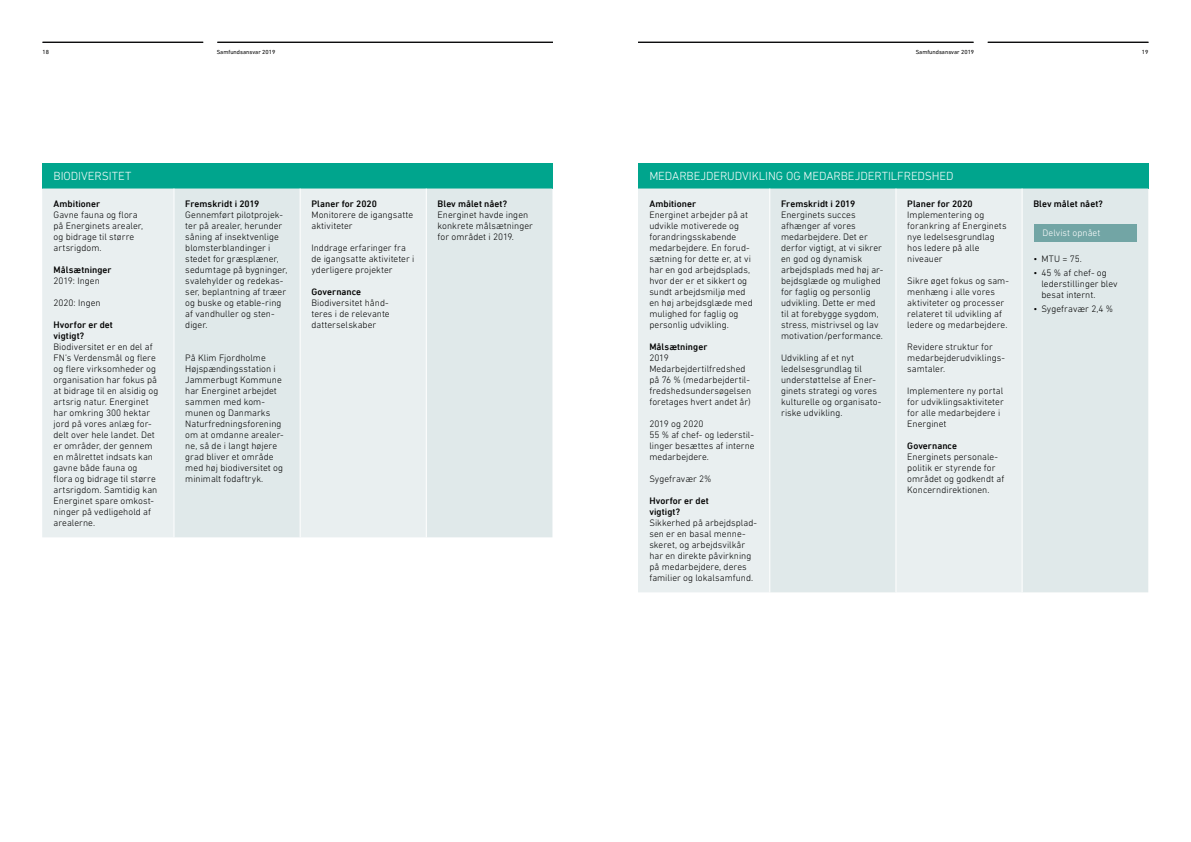
<style>
.page{position:relative;width:1191px;height:842px;background:#fff}
.page>*{position:absolute;margin:0;border:0;box-sizing:border-box;transform-origin:0 0}
.t1{font:300 12px "DIN Next LT Pro";letter-spacing:-.01em;color:#fff}
.t2{font:300 9.5px/11px "DIN Next LT Pro";letter-spacing:.005em;color:#000}
.t3{font:500 9.5px/11px "DIN Next LT Pro";letter-spacing:.005em;color:#000}
.t4{font:300 9.5px "DIN Next LT Pro";letter-spacing:.005em;color:#fff}
.t5{font:6px "DIN Next LT Pro";color:#000}
</style>
<div class="page">
<hr style="left:987px;top:42px;width:161px;height:1px;background:#020203">
<hr style="left:43px;top:42px;width:160px;height:1px;background:#020203">
<hr style="left:638px;top:42px;width:335px;height:1px;background:#020203">
<hr style="left:217px;top:42px;width:336px;height:1px;background:#020203">
<div style="left:638px;top:163px;width:510px;height:26px;background:#00a58d"></div>
<div style="left:638px;top:189px;width:131px;height:403px;background:#e9eff0"></div>
<svg style="left:770px;top:189px;width:378px;height:403px;background:#e3ebec"></svg>
<hr style="left:895px;top:189px;width:1px;height:403px;background:#fff">
<hr style="left:1021px;top:189px;width:1px;height:403px;background:#fff">
<div style="left:1034px;top:224px;width:102px;height:18px;background:#72a5a5"></div>
<div style="left:42px;top:163px;width:510px;height:26px;background:#00a58d"></div>
<div style="left:42px;top:189px;width:131px;height:348px;background:#e9eff0"></div>
<svg style="left:174px;top:189px;width:378px;height:348px;background:#e3ebec"></svg>
<hr style="left:300px;top:189px;width:1px;height:348px;background:#fff">
<hr style="left:426px;top:189px;width:1px;height:348px;background:#fff">
<p class="t5" style="left:43px;top:49px;width:8px">18</p>
<p class="t5" style="left:217px;top:49px;width:60px">Samfundsansvar 2019</p>
<p class="t5" style="left:915px;top:49px;width:60px">Samfundsansvar 2019</p>
<p class="t5" style="left:1142px;top:49px;width:8px">19</p>
<p class="t1" style="left:54px;top:169px;width:79px">BIODIVERSITET</p>
<p class="t3" style="left:54px;top:198px;width:48px">Ambitioner</p>
<p class="t2" style="left:54px;top:209px;width:91px">Gavne fauna og flora på Energinets arealer, og bidrage til større artsrigdom.</p>
<p class="t3" style="left:54px;top:264px;width:60px">Målsætninger</p>
<p class="t2" style="left:54px;top:275px;width:48px">2019: Ingen</p>
<p class="t2" style="left:54px;top:297px;width:49px">2020: Ingen</p>
<p class="t3" style="left:54px;top:319px;width:61px">Hvorfor er det vigtigt?</p>
<p class="t2" style="left:54px;top:341px;width:106px">Biodiversitet er en del af<br>FN’s Verdensmål og flere og flere virksomheder og organisation har fokus på at bidrage til en alsidig og artsrig natur. Energinet har omkring 300 hektar jord på vores anlæg for&shy;delt over hele landet. Det er områder, der gennem en målrettet indsats kan gavne både fauna og flora og bidrage til større artsrigdom. Samtidig kan<br>Energinet spare omkost&shy;ninger på vedligehold af arealerne.</p>
<p class="t3" style="left:185px;top:198px;width:76px">Fremskridt i 2019</p>
<p class="t2" style="left:185px;top:209px;width:104px">Gennemført pilotprojek&shy;ter på arealer, herunder såning af insektvenlige blomsterblandinger i stedet for græsplæner, sedumtage på bygninger, svalehylder og redekas&shy;ser, beplantning af træer og buske og etable-ring af vandhuller og sten&shy;diger.</p>
<p class="t2" style="left:185px;top:352px;width:100px">På Klim Fjordholme<br>Højspændingsstation i<br>Jammerbugt Kommune har Energinet arbejdet sammen med kom&shy;munen og Danmarks<br>Naturfredningsforening om at omdanne arealer&shy;ne, så de i langt højere grad bliver et område med høj biodiversitet og minimalt fodaftryk.</p>
<p class="t3" style="left:311px;top:198px;width:67px">Planer for 2020</p>
<p class="t2" style="left:311px;top:209px;width:103px">Monitorere de igangsatte aktiviteter</p>
<p class="t2" style="left:311px;top:242px;width:104px">Inddrage erfaringer fra de igangsatte aktiviteter i yderligere projekter</p>
<p class="t3" style="left:311px;top:286px;width:51px">Governance</p>
<p class="t2" style="left:311px;top:297px;width:80px;text-align:justify">Biodiversitet hånd&shy;teres i de relevante datterselskaber</p>
<p class="t3" style="left:437px;top:198px;width:71px">Blev målet nået?</p>
<p class="t2" style="left:437px;top:209px;width:97px">Energinet havde ingen konkrete målsætninger for området i 2019.</p>
<p class="t1" style="left:649px;top:169px;width:306px">MEDARBEJDERUDVIKLING OG MEDARBEJDERTILFREDSHED</p>
<p class="t3" style="left:649px;top:198px;width:48px">Ambitioner</p>
<p class="t2" style="left:649px;top:209px;width:105px">Energinet arbejder på at udvikle motiverede og forandringsskabende medarbejdere. En forud&shy;sætning for dette er, at vi har en god arbejdsplads, hvor der er et sikkert og sundt arbejdsmiljø med en høj arbejdsglæde med mulighed for faglig og personlig udvikling.</p>
<p class="t3" style="left:649px;top:341px;width:60px">Målsætninger</p>
<p class="t2" style="left:649px;top:352px;width:103px">2019<br>Medarbejdertilfredshed på 76 % (medarbejdertil&shy;fredshedsundersøgelsen foretages hvert andet år)</p>
<p class="t2" style="left:649px;top:418px;width:107px">2019 og 2020<br>55 % af chef- og lederstil&shy;linger besættes af interne medarbejdere.</p>
<p class="t2" style="left:649px;top:473px;width:64px">Sygefravær 2%</p>
<p class="t3" style="left:649px;top:495px;width:61px">Hvorfor er det vigtigt?</p>
<p class="t2" style="left:649px;top:517px;width:109px">Sikkerhed på arbejdsplad&shy;sen er en basal menne&shy;skeret, og arbejdsvilkår har en direkte påvirkning på medarbejdere, deres familier og lokalsamfund.</p>
<p class="t3" style="left:781px;top:198px;width:76px">Fremskridt i 2019</p>
<p class="t2" style="left:781px;top:209px;width:104px">Energinets succes afhænger af vores medarbejdere. Det er derfor vigtigt, at vi sikrer en god og dynamisk arbejdsplads med høj ar&shy;bejdsglæde og mulighed for faglig og personlig udvikling. Dette er med til at forebygge sygdom, stress, mistrivsel og lav motivation/performance.</p>
<p class="t2" style="left:781px;top:352px;width:102px">Udvikling af et nyt ledelsesgrundlag til understøttelse af Ener&shy;ginets strategi og vores kulturelle og organisato&shy;riske udvikling.</p>
<p class="t3" style="left:907px;top:198px;width:67px">Planer for 2020</p>
<p class="t2" style="left:907px;top:209px;width:101px">Implementering og forankring af Energinets nye ledelsesgrundlag hos ledere på alle niveauer</p>
<p class="t2" style="left:907px;top:275px;width:103px">Sikre øget fokus og sam&shy;menhæng i alle vores aktiviteter og processer relateret til udvikling af ledere og medarbejdere.</p>
<p class="t2" style="left:907px;top:341px;width:99px">Revidere struktur for medarbejderudviklings&shy;samtaler.</p>
<p class="t2" style="left:907px;top:385px;width:98px">Implementere ny portal for udviklingsaktiviteter for alle medarbejdere i<br>Energinet</p>
<p class="t3" style="left:907px;top:440px;width:51px">Governance</p>
<p class="t2" style="left:907px;top:451px;width:99px">Energinets personale&shy;politik er styrende for området og godkendt af<br>Koncerndirektionen.</p>
<p class="t3" style="left:1033px;top:198px;width:71px">Blev målet nået?</p>
<p class="t4" style="left:1042px;top:227px;width:59px">Delvist opnået</p>
<p class="t2" style="left:1033px;top:253px;width:50px">• MTU = 75.</p>
<p class="t2" style="left:1041px;top:267px;width:78px;text-indent:-8px">• 45 % af chef- og lederstillinger blev besat internt.</p>
<p class="t2" style="left:1033px;top:303px;width:81px">• Sygefravær 2,4 %</p>
</div>
